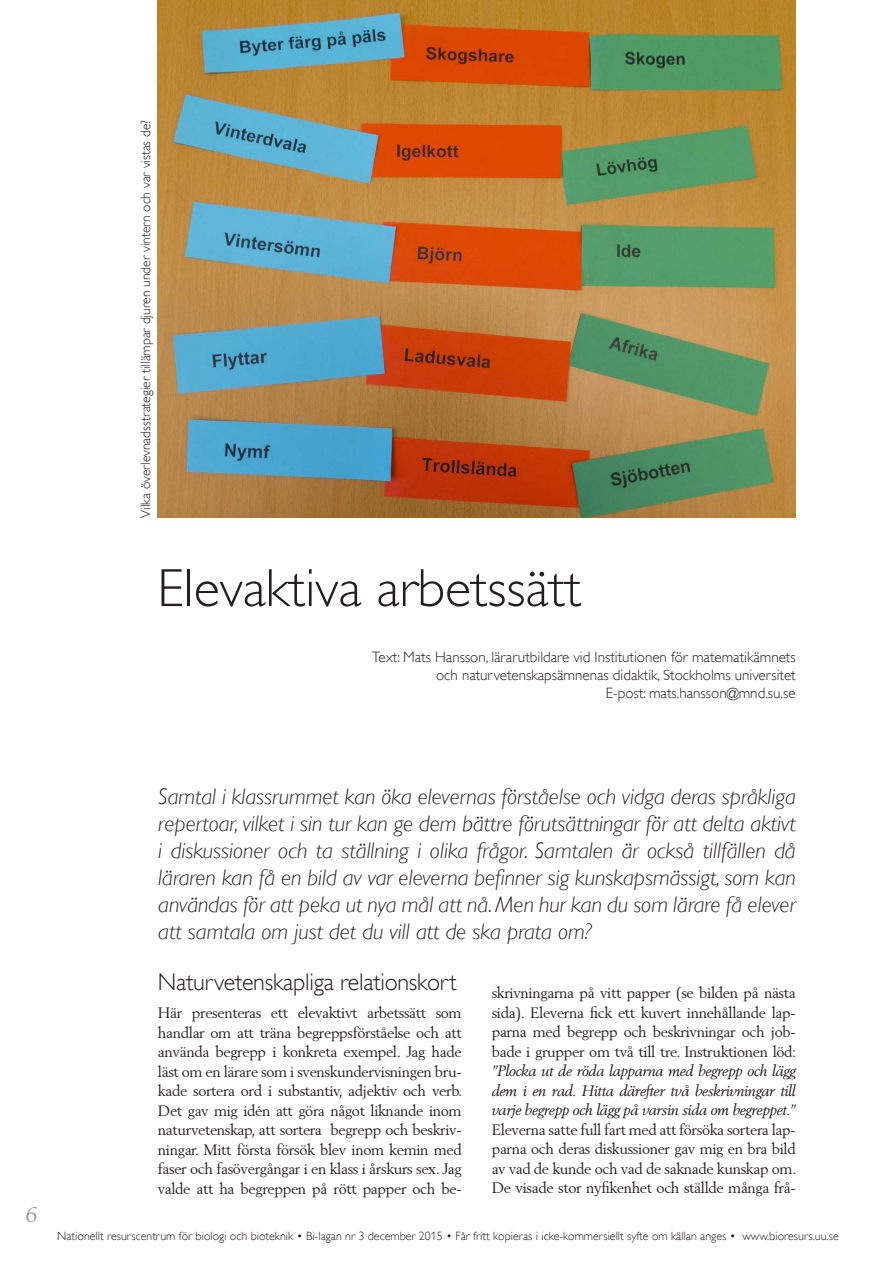
<style>
.page{position:relative;width:893px;height:1263px;background:#fff}
.page>*{position:absolute;margin:0;border:0;box-sizing:border-box;transform-origin:0 0}
.Rubrik_1{font:300 54px "Gill Alt One";color:#231f20}
.Mellanrubrik{font:300 24px "Gill Alt One";letter-spacing:-.01em;color:#231f20}
.Ingress{font:italic 300 22.5px/27px "Gill Alt One";color:#231f20;text-align:justify}
.t1{font:italic 21px "Berling";color:#939598}
.Bröd_u_indrag{font:15px/19.5px "Berling";letter-spacing:-.02em;color:#231f20;text-align:justify}
.Byline{font:300 15px "Gill Alt One";color:#231f20}
.Bildtext{font:300 13.5px "Gill Alt One";color:#231f20}
.t2{font:300 12px "Gill Alt One";color:#231f20}
.s1{font-style:italic}
</style>
<div class="page">
<img style="left:157px;top:0;width:638px;height:517px">
<p class="Bildtext" style="left:138px;top:518px;width:399px;rotate:-90deg">Vilka överlevnadsstrategier tillämpar djuren under vintern och var vistas de?</p>
<p class="Rubrik_1" style="left:157px;top:556px;width:425px">Elevaktiva arbetssätt</p>
<p class="Byline" style="left:372px;top:649px;width:425px">Text: Mats Hansson, lärarutbildare vid Institutionen för matematikämnets</p>
<p class="Byline" style="left:436px;top:667px;width:361px">och naturvetenskapsämnenas didaktik, Stockholms universitet</p>
<p class="Byline" style="left:606px;top:685px;width:191px">E-post: mats.hansson@mnd.su.se</p>
<p class="t1" style="left:25px;top:1202px;width:13px">6</p>
<p class="Ingress" style="left:158px;top:783px;width:639px">Samtal i klassrummet kan öka elevernas förståelse och vidga deras språkliga repertoar, vilket i sin tur kan ge dem bättre förutsättningar för att delta aktivt i diskussioner och ta ställning i olika frågor. Samtalen är också tillfällen då läraren kan få en bild av var eleverna befinner sig kunskapsmässigt, som kan användas för att peka ut nya mål att nå. Men hur kan du som lärare få elever att samtala om just det du vill att de ska prata om?</p>
<p class="Mellanrubrik" style="left:158px;top:968px;width:300px">Naturvetenskapliga relationskort</p>
<p class="Bröd_u_indrag" style="left:158px;top:1003px;width:306px">Här presenteras ett elevaktivt arbetssätt som handlar om att träna begreppsförståelse och att använda begrepp i konkreta exempel. Jag hade läst om en lärare som i svenskundervisningen bru&shy;kade sortera ord i substantiv, adjektiv och verb.<br>Det gav mig idén att göra något liknande inom naturvetenskap, att sortera begrepp och beskriv&shy;ningar. Mitt första försök blev inom kemin med faser och fasövergångar i en klass i årskurs sex. Jag valde att ha begreppen på rött papper och be-</p>
<p class="Bröd_u_indrag" style="left:492px;top:983px;width:306px">skrivningarna på vitt papper (se bilden på nästa sida). Eleverna fick ett kuvert innehållande lap&shy;parna med begrepp och beskrivningar och job&shy;bade i grupper om två till tre. Instruktionen löd: <span class="s1">”Plocka ut de röda lapparna med begrepp och lägg dem i en rad. Hitta därefter två beskrivningar till varje begrepp och lägg på varsin sida om begreppet.” </span>Eleverna satte full fart med att försöka sortera lap&shy;parna och deras diskussioner gav mig en bra bild av vad de kunde och vad de saknade kunskap om.<br>De visade stor nyfikenhet och ställde många frå-</p>
<p class="t2" style="left:57px;top:1229px;width:783px">Nationellt resurscentrum för biologi och bioteknik • Bi-lagan nr 3 december 2015 • Får fritt kopieras i icke-kommersiellt syfte om källan anges • www.bioresurs.uu.se</p>
</div>
